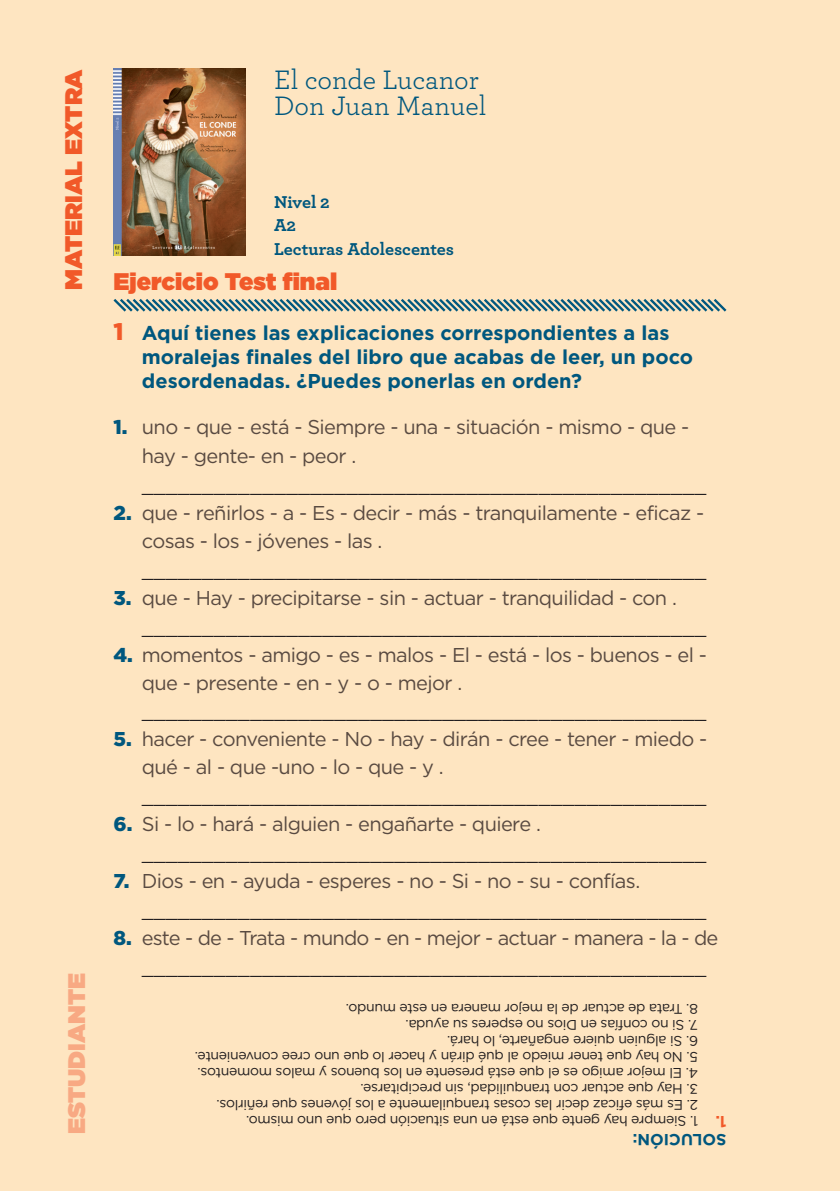
<style>
.page{position:relative;width:840px;height:1191px;background:#fff}
.page>*{position:absolute;margin:0;border:0;box-sizing:border-box;transform-origin:0 0}
.t1{font:28px/25.6px "Archer";color:#00577e}
.t2{font:24px "Times";color:#231f20}
.t3{font:900 24px "Gotham HTF";color:#f15929}
.t4{font:900 24px "Gotham HTF";color:#f8a983}
.t5{font:20px/28px "Gotham HTF";letter-spacing:-.03em;color:#594a41}
.t6{font:700 20px/24px "Gotham HTF";color:#00577e}
.t7{font:700 18px/23.6px "Archer";color:#00577e}
.t8{font:700 16px "Gotham HTF";color:#00577e}
.t9{font:700 16px "Gotham HTF";color:#f15929}
.t10{font:14px "Gotham HTF";letter-spacing:-.025em;color:#231f20}
.s1{font-weight:900;font-size:24px;color:#f15929}
.s2{font-weight:900;color:#00577e}
</style>
<div class="page">
<div style="left:0;top:0;width:839px;height:1191px;background:#fee5c1"></div>
<svg style="left:113px;top:299px;width:614px;height:13px"></svg>
<img style="left:113px;top:68px;width:132px;height:187px">
<p class="t3" style="left:60px;top:290px;width:222px;rotate:-90deg">MATERIAL EXTRA</p>
<p class="t4" style="left:63px;top:1134px;width:163px;rotate:-90deg">ESTUDIANTE</p>
<h1 class="t1" style="left:274px;top:66px;width:214px">El conde Lucanor<br>Don Juan Manuel</h1>
<p class="t7" style="left:274px;top:189px;width:181px">Nivel 2<br>A2<br>Lecturas Adolescentes</p>
<p class="t3" style="left:113px;top:268px;width:225px">Ejercicio Test final</p>
<p class="t6" style="left:142px;top:321px;width:552px;text-indent:-28px"><span class="s1">1</span> Aquí tienes las explicaciones correspondientes a las moralejas finales del libro que acabas de leer, un poco desordenadas. ¿Puedes ponerlas en orden?</p>
<p class="t5" style="left:142px;top:412px;width:548px;line-height:28.8px;text-indent:-28px"><span class="s2">1.</span> uno - que - está - Siempre - una - situación - mismo - que - hay - gente- en - peor .</p>
<p class="t2" style="left:142px;top:461px;width:565px">_______________________________________________</p>
<p class="t5" style="left:142px;top:498px;width:563px;text-indent:-28px"><span class="s2">2.</span> que - reñirlos - a - Es - decir - más - tranquilamente - eficaz - cosas - los - jóvenes - las .</p>
<p class="t2" style="left:142px;top:546px;width:565px">_______________________________________________</p>
<p class="t5" style="left:113px;top:583px;width:564px"><span class="s2">3.</span> que - Hay - precipitarse - sin - actuar - tranquilidad - con .</p>
<p class="t2" style="left:142px;top:603px;width:565px">_______________________________________________</p>
<p class="t5" style="left:142px;top:640px;width:566px;text-indent:-28px"><span class="s2">4.</span> momentos - amigo - es - malos - El - está - los - buenos - el - que - presente - en - y - o - mejor .</p>
<p class="t2" style="left:142px;top:688px;width:565px">_______________________________________________</p>
<p class="t5" style="left:142px;top:725px;width:566px;text-indent:-28px"><span class="s2">5.</span> hacer - conveniente - No - hay - dirán - cree - tener - miedo - qué - al - que -uno - lo - que - y .</p>
<p class="t2" style="left:142px;top:772px;width:565px">_______________________________________________</p>
<p class="t5" style="left:113px;top:810px;width:428px"><span class="s2">6.</span> Si - lo - hará - alguien - engañarte - quiere .</p>
<p class="t2" style="left:142px;top:829px;width:565px">_______________________________________________</p>
<p class="t5" style="left:113px;top:866px;width:528px"><span class="s2">7.</span> Dios - en - ayuda - esperes - no - Si - no - su - confías.</p>
<p class="t2" style="left:142px;top:886px;width:565px">_______________________________________________</p>
<p class="t5" style="left:113px;top:923px;width:606px"><span class="s2">8.</span> este - de - Trata - mundo - en - mejor - actuar - manera - la - de</p>
<p class="t2" style="left:142px;top:943px;width:565px">_______________________________________________</p>
<p class="t10" style="left:697px;top:1016px;width:354px;rotate:-180deg">8. Trata de actuar de la mejor manera en este mundo.</p>
<p class="t10" style="left:697px;top:1032px;width:294px;rotate:-180deg">7. Si no confías en Dios no esperes su ayuda.</p>
<p class="t10" style="left:697px;top:1048px;width:252px;rotate:-180deg">6. Si alguien quiere engañarte, lo hará.</p>
<p class="t10" style="left:697px;top:1064px;width:504px;rotate:-180deg">5. No hay que tener miedo al qué dirán y hacer lo que uno cree conveniente.</p>
<p class="t10" style="left:697px;top:1080px;width:502px;rotate:-180deg">4. El mejor amigo es el que está presente en los buenos y malos momentos.</p>
<p class="t10" style="left:697px;top:1096px;width:339px;rotate:-180deg">3. Hay que actuar con tranquilidad, sin precipitarse.</p>
<p class="t10" style="left:697px;top:1112px;width:483px;rotate:-180deg">2. Es más eficaz decir las cosas tranquilamente a los jóvenes que reñirlos.</p>
<p class="t10" style="left:697px;top:1128px;width:453px;rotate:-180deg">1. Siempre hay gente que está en una situación pero que uno mismo.</p>
<p class="t9" style="left:726px;top:1130px;width:12px;rotate:-180deg">1.</p>
<p class="t8" style="left:726px;top:1148px;width:95px;rotate:-180deg">SOLUCIÓN:</p>
</div>
